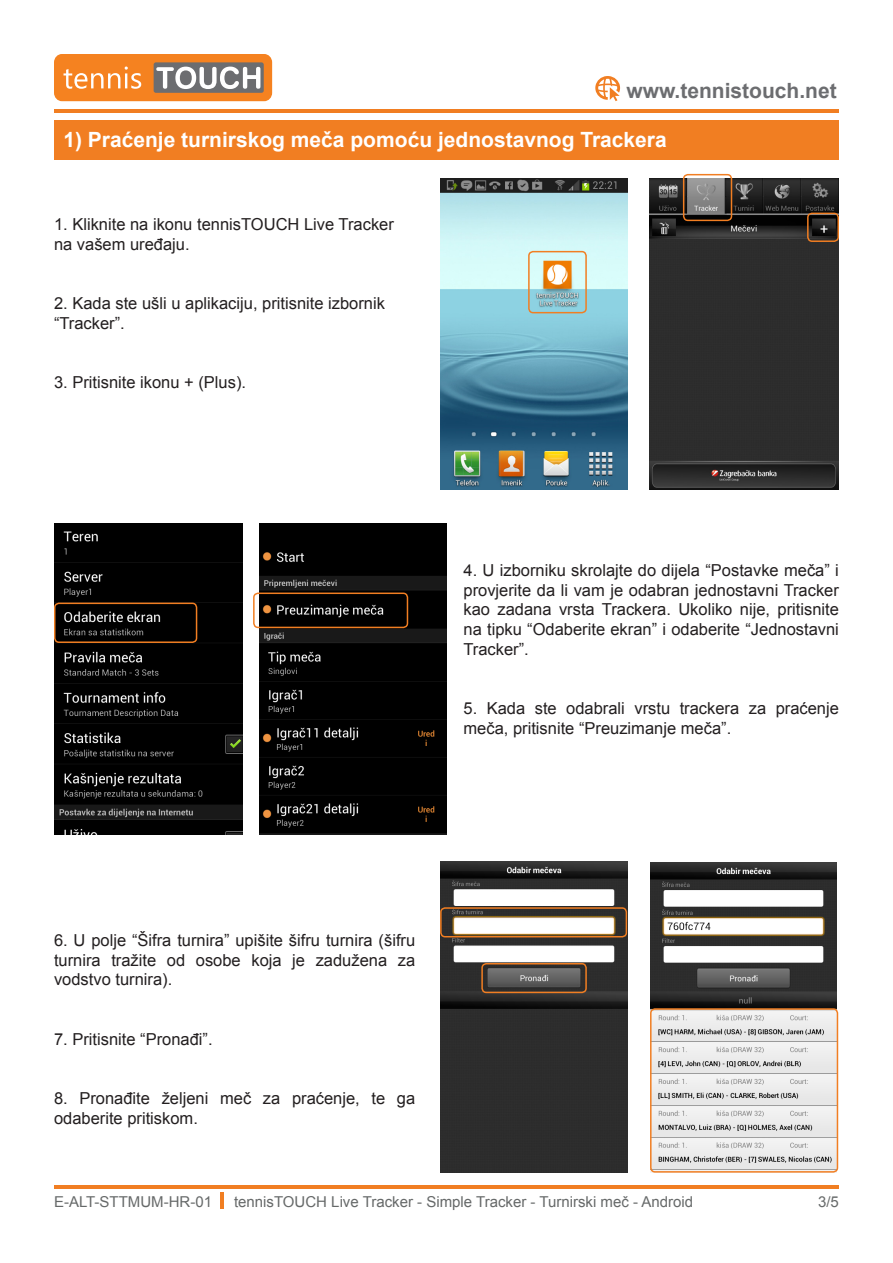
<style>
.page{position:relative;width:893px;height:1263px;background:#fff}
.page>*{position:absolute;margin:0;border:0;box-sizing:border-box;transform-origin:0 0}
.Naslov{font:700 21px "Arial";color:#fff}
.t1{font:700 21px "Arial";color:#6c6d70}
.t2{font:16.5px/19.8px "Arial";color:#231f20;text-align:justify}
.t3{font:15px "Arial";color:#666969}
.t4{font:15px "Arial";color:#676a6a}
</style>
<div class="page">
<hr style="left:54px;top:110px;width:785px;height:3px;background:#f17e22">
<div style="left:54px;top:54px;width:218px;height:47px;background:#f58220;border-radius:8px"></div>
<div style="left:154px;top:62px;width:110px;height:31px;background:#6c6d70;border-radius:2px"></div>
<svg style="left:156px;top:67px;width:104px;height:22px"></svg>
<svg style="left:64px;top:67px;width:77px;height:22px"></svg>
<svg style="left:595px;top:76px;width:25px;height:25px"></svg>
<hr style="left:54px;top:1186px;width:785px;height:3px;background:#f17e22">
<hr style="left:221px;top:1192px;width:3px;height:17px;background:#f17e22">
<div style="left:54px;top:120px;width:785px;height:39px;background:#f17e22"></div>
<img style="left:440px;top:178px;width:187px;height:312px">
<div style="left:528px;top:251px;width:59px;height:62px;border:2px solid #f17e22;border-radius:4px"></div>
<img style="left:440px;top:861px;width:187px;height:312px">
<img style="left:650px;top:863px;width:186px;height:309px">
<div style="left:440px;top:907px;width:187px;height:30px;border:2px solid #f17e22;border-radius:4px"></div>
<div style="left:481px;top:963px;width:106px;height:30px;border:2px solid #f17e22;border-radius:4px"></div>
<div style="left:650px;top:1008px;width:188px;height:164px;border:2px solid #f17e22;border-radius:4px"></div>
<img style="left:650px;top:178px;width:189px;height:312px">
<div style="left:683px;top:174px;width:49px;height:47px;border:2px solid #f17e22;border-radius:4px"></div>
<div style="left:807px;top:213px;width:32px;height:29px;border:2px solid #f17e22;border-radius:4px"></div>
<img style="left:54px;top:523px;width:188px;height:312px">
<div style="left:54px;top:603px;width:143px;height:40px;border:2px solid #f17e22;border-radius:4px"></div>
<img style="left:259px;top:523px;width:187px;height:312px">
<div style="left:253px;top:592px;width:155px;height:36px;border:2px solid #f17e22;border-radius:4px"></div>
<p class="t1" style="left:626px;top:77px;width:212px">www.tennistouch.net</p>
<p class="Naslov" style="left:63px;top:125px;width:605px">1) Praćenje turnirskog meča pomoću jednostavnog Trackera</p>
<p class="t2" style="left:54px;top:214px;width:341px">1. Kliknite na ikonu tennisTOUCH Live Tracker</p>
<p class="t2" style="left:54px;top:234px;width:137px">na vašem uređaju.</p>
<p class="t2" style="left:54px;top:293px;width:333px">2. Kada ste ušli u aplikaciju, pritisnite izbornik</p>
<p class="t2" style="left:54px;top:313px;width:72px">“Tracker”.</p>
<p class="t2" style="left:54px;top:373px;width:194px">3. Pritisnite ikonu + (Plus).</p>
<p class="t2" style="left:463px;top:560px;width:377px">4. U izborniku skrolajte do dijela “Postavke meča” i provjerite da li vam je odabran jednostavni Tracker kao zadana vrsta Trackera. Ukoliko nije, pritisnite na tipku “Odaberite ekran” i odaberite “Jednostavni Tracker”.</p>
<p class="t2" style="left:463px;top:699px;width:377px">5. Kada ste odabrali vrstu trackera za praćenje meča, pritisnite “Preuzimanje meča”.</p>
<p class="t2" style="left:54px;top:930px;width:363px">6. U polje “Šifra turnira” upišite šifru turnira (šifru turnira tražite od osobe koja je zadužena za vodstvo turnira).</p>
<p class="t2" style="left:54px;top:1029px;width:160px">7. Pritisnite “Pronađi”.</p>
<p class="t2" style="left:54px;top:1088px;width:363px">8. Pronađite željeni meč za praćenje, te ga odaberite pritiskom.</p>
<p class="t3" style="left:54px;top:1192px;width:160px">E-ALT-STTMUM-HR-01</p>
<p class="t3" style="left:234px;top:1192px;width:461px">tennisTOUCH Live Tracker - Simple Tracker - Turnirski meč - Android</p>
<p class="t4" style="left:818px;top:1192px;width:22px">3/5</p>
</div>
